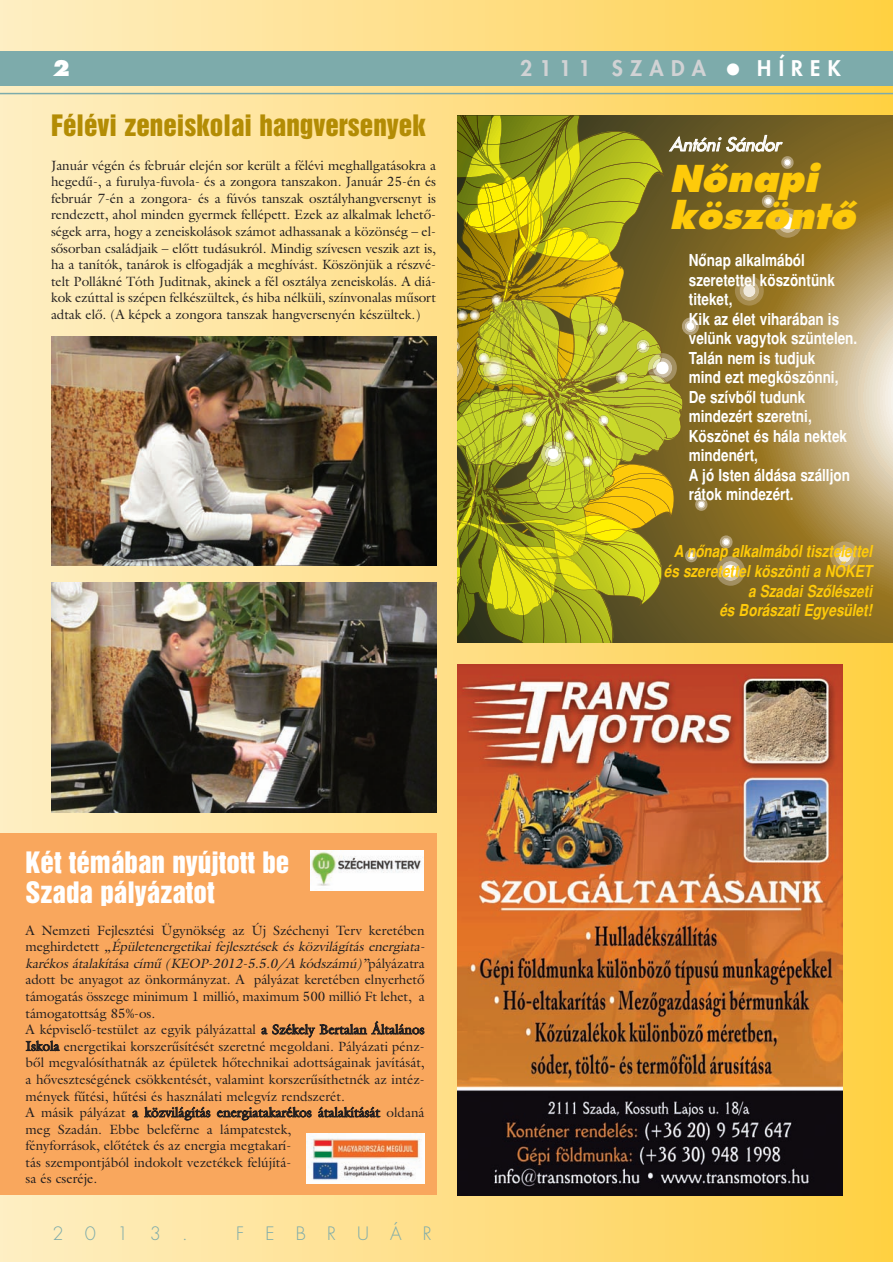
<style>
.page{position:relative;width:893px;height:1262px;background:#fff}
.page>*{position:absolute;margin:0;border:0;box-sizing:border-box;transform-origin:0 0}
.t1{font:italic 700 36px/37.5px "Futura AH Extra";color:#feca0a}
.t2{font:27px/30px "H Helvetica Inserat";color:#fff}
.t3{font:27px "H Helvetica Inserat";color:#b38c04}
.t4{font:800 21px "H Futura";letter-spacing:.345em;color:#d1d2d4}
.t5{font:800 21px "H Futura";letter-spacing:.345em;color:#fff}
.t6{font:700 21px "H Futura Extra";color:#fff}
.t7{font:300 18px "H Futura";letter-spacing:1.18em;color:#7dabab}
.t8{font:italic 18px "Futura AH";color:#fff}
.t9{font:700 16.5px/19.5px "H Helvetica Narrow";color:#fff}
.t10{font:16.5px/19.8px "H Helvetica Narrow Bold Obliq";color:#feca0a;text-align:right}
.t11{font:13.5px/16.6px "Galliard AH";color:#231f20;text-align:justify}
.s1{font-style:italic}
</style>
<div class="page">
<div style="left:0;top:0;width:892px;height:1262px;background:linear-gradient(to right,#fdedc4,#fbce46)"></div>
<div style="left:0;top:51px;width:892px;height:34px;background:#7dabab"></div>
<hr style="left:0;top:93px;width:892px;height:1px;background:#7dabab">
<img style="left:457px;top:664px;width:385px;height:531px">
<svg style="left:708px;top:115px;width:184px;height:527px;background:#9b813f"></svg>
<svg style="left:733px;top:276px;width:32px;height:29px"></svg>
<svg style="left:780px;top:156px;width:14px;height:13px"></svg>
<svg style="left:761px;top:195px;width:43px;height:43px;background:#a18a50"></svg>
<svg style="left:714px;top:556px;width:32px;height:30px"></svg>
<svg style="left:718px;top:535px;width:15px;height:13px"></svg>
<svg style="left:828px;top:541px;width:33px;height:30px"></svg>
<svg style="left:457px;top:115px;width:251px;height:527px;background:#9a941e"></svg>
<img style="left:613px;top:305px;width:10px;height:20px">
<img style="left:613px;top:287px;width:7px;height:18px">
<img style="left:457px;top:279px;width:156px;height:46px">
<img style="left:584px;top:404px;width:46px;height:40px">
<img style="left:515px;top:371px;width:57px;height:30px">
<img style="left:472px;top:325px;width:43px;height:40px">
<img style="left:530px;top:325px;width:43px;height:40px">
<img style="left:501px;top:401px;width:81px;height:43px">
<img style="left:463px;top:511px;width:50px;height:51px">
<img style="left:577px;top:444px;width:51px;height:59px">
<img style="left:51px;top:336px;width:385px;height:230px">
<div style="left:0;top:833px;width:436px;height:362px;background:#f9a75d"></div>
<img style="left:310px;top:850px;width:113px;height:40px">
<img style="left:306px;top:1133px;width:118px;height:50px">
<img style="left:51px;top:583px;width:385px;height:229px">
<h3 class="t6" style="left:53px;top:59px;width:19px">2</h3>
<h3 class="t4" style="left:520px;top:58px;width:187px">2111 SZADA</h3>
<h3 class="t5" style="left:757px;top:58px;width:85px">HÍREK</h3>
<h2 class="t3" style="left:51px;top:115px;width:376px">Félévi zeneiskolai hangversenyek</h2>
<p class="t11" style="left:51px;top:158px;width:386px">Január végén és február elején sor került a félévi meghallgatásokra a hegedû-, a furulya-fuvola- és a zongora tanszakon. Január 25-én és február 7-én a zongora- és a fúvós tanszak osztályhangversenyt is rendezett, ahol minden gyermek fellépett. Ezek az alkalmak lehetô&shy;ségek arra, hogy a zeneiskolások számot adhassanak a közönség – el&shy;sôsorban családjaik – elôtt tudásukról. Mindig szívesen veszik azt is, ha a tanítók, tanárok is elfogadják a meghívást. Köszönjük a részvé&shy;telt Pollákné Tóth Juditnak, akinek a fél osztálya zeneiskolás. A diá&shy;kok ezúttal is szépen felkészültek, és hiba nélküli, színvonalas mûsort adtak elô. (A képek a zongora tanszak hangversenyén készültek.)</p>
<h2 class="t2" style="left:26px;top:848px;width:265px">Két témában nyújtott be<br>Szada pályázatot</h2>
<p class="t11" style="left:25px;top:923px;width:403px;text-align:left">A Nemzeti Fejlesztési Ügynökség az Új Széchenyi Terv keretében m e g h i r d e t e t t <span class="s1">„Épületenergetikai fejlesztések és közvilágítás energiata&shy;karékos átalakítása címû (KEOP-2012-5.5.0/A kódszámú)”</span>p á l y á z a t r a adott be anyagot az önkormányzat. A pályázat keretében elnyerhetô támogatás összege minimum 1 millió, maximum 500 millió Ft lehet, a támogatottság 85%-os.<br>A képviselô-testület az egyik pályázattal a Székely Bertalan Általános Iskola energetikai korszerûsítését szeretné megoldani. Pályázati pénz&shy;bôl megvalósíthatnák az épületek hôtechnikai adottságainak javítását, a hôveszteségének csökkentését, valamint korszerûsíthetnék az intéz&shy;mények fûtési, hûtési és használati melegvíz rendszerét.<br>A másik pályázat a közvilágítás energiatakarékos átalakítását oldaná meg Szadán. Ebbe beleférne a lámpatestek,<br>fényforrások, elôtétek és az energia megtakarí-<br>tás szempontjából indokolt vezetékek felújítá-<br>sa és cseréje.</p>
<h3 class="t7" style="left:53px;top:1225px;width:137px">2013.</h3>
<h3 class="t7" style="left:236px;top:1225px;width:197px">FEBRUÁR</h3>
<h3 class="t8" style="left:669px;top:135px;width:116px">Antóni Sándor</h3>
<h1 class="t1" style="left:669px;top:163px;width:195px">Nônapi köszöntô</h1>
<p class="t9" style="left:688px;top:252px;width:170px">Nônap alkalmából szeretettel köszöntünk titeket,<br>Kik az élet viharában is velünk vagytok szüntelen.<br>Talán nem is tudjuk<br>mind ezt megköszönni,<br>De szívbôl tudunk mindezért szeretni,<br>Köszönet és hála nektek mindenért,<br>A jó Isten áldása szálljon rátok mindezért.</p>
<p class="t10" style="left:663px;top:542px;width:210px">A nônap alkalmából tisztelettel és szeretettel köszönti a NÔKET a Szadai Szôlészeti<br>és Borászati Egyesület!</p>
</div>
